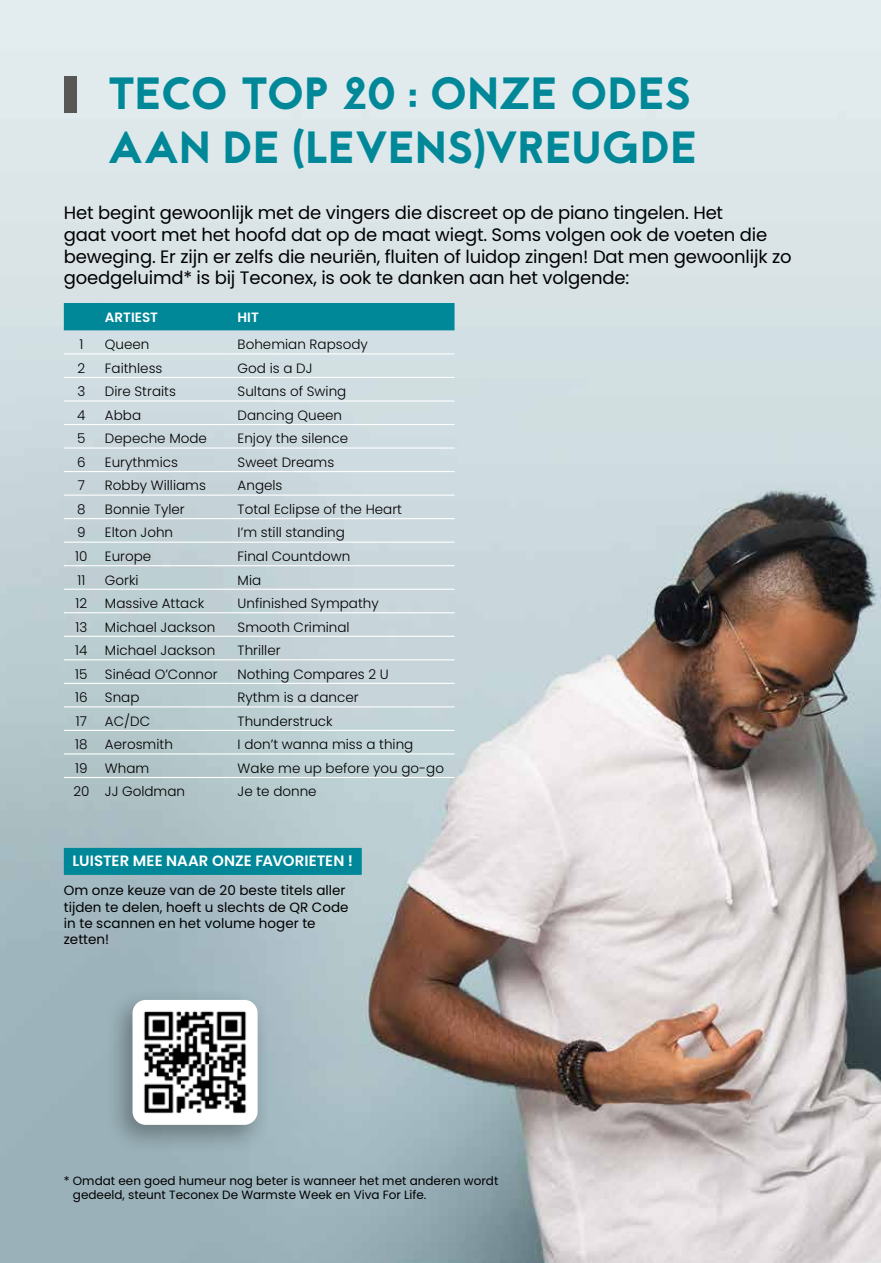
<style>
.page{position:relative;width:881px;height:1263px;background:#fff}
.page>*{position:absolute;margin:0;border:0;box-sizing:border-box;transform-origin:0 0}
.t1{font:45px/54px "Jaapokki";letter-spacing:-.005em;color:#089}
.t2{font:18px/21.6px "Poppins";letter-spacing:-.01em;color:#000}
.t3{font:600 15px "Poppins";letter-spacing:.005em;color:#fff}
.t4{font:300 13.5px "Poppins";color:#000}
.t5{font:13.5px/16.2px "Poppins";color:#000}
.t6{font:600 13.5px "Poppins";color:#fff}
.t7{font:12px/14.4px "Poppins";color:#000}
</style>
<div class="page">
<img style="left:0;top:0;width:880px;height:1263px">
<div style="left:64px;top:76px;width:12px;height:37px;background:#575756"></div>
<div style="left:64px;top:303px;width:390px;height:27px;background:#089"></div>
<hr style="left:64px;top:353px;width:35px;height:1px;background:#fff">
<hr style="left:99px;top:353px;width:132px;height:1px;background:#fff">
<hr style="left:231px;top:353px;width:223px;height:1px;background:#fff">
<hr style="left:64px;top:377px;width:35px;height:1px;background:#fff">
<hr style="left:99px;top:377px;width:132px;height:1px;background:#fff">
<hr style="left:231px;top:377px;width:223px;height:1px;background:#fff">
<hr style="left:64px;top:400px;width:35px;height:1px;background:#fff">
<hr style="left:99px;top:400px;width:132px;height:1px;background:#fff">
<hr style="left:231px;top:400px;width:223px;height:1px;background:#fff">
<hr style="left:64px;top:424px;width:35px;height:1px;background:#fff">
<hr style="left:99px;top:424px;width:132px;height:1px;background:#fff">
<hr style="left:231px;top:424px;width:223px;height:1px;background:#fff">
<hr style="left:64px;top:447px;width:35px;height:2px;background:#fff">
<hr style="left:99px;top:447px;width:132px;height:2px;background:#fff">
<hr style="left:231px;top:447px;width:223px;height:2px;background:#fff">
<hr style="left:64px;top:471px;width:35px;height:1px;background:#fff">
<hr style="left:99px;top:471px;width:132px;height:1px;background:#fff">
<hr style="left:231px;top:471px;width:223px;height:1px;background:#fff">
<hr style="left:64px;top:494px;width:35px;height:2px;background:#fff">
<hr style="left:99px;top:494px;width:132px;height:2px;background:#fff">
<hr style="left:231px;top:494px;width:223px;height:2px;background:#fff">
<hr style="left:64px;top:518px;width:35px;height:1px;background:#fff">
<hr style="left:99px;top:518px;width:132px;height:1px;background:#fff">
<hr style="left:231px;top:518px;width:223px;height:1px;background:#fff">
<hr style="left:64px;top:542px;width:35px;height:1px;background:#fff">
<hr style="left:99px;top:542px;width:132px;height:1px;background:#fff">
<hr style="left:231px;top:542px;width:223px;height:1px;background:#fff">
<hr style="left:64px;top:565px;width:35px;height:1px;background:#fff">
<hr style="left:99px;top:565px;width:132px;height:1px;background:#fff">
<hr style="left:231px;top:565px;width:223px;height:1px;background:#fff">
<hr style="left:64px;top:589px;width:35px;height:1px;background:#fff">
<hr style="left:99px;top:589px;width:132px;height:1px;background:#fff">
<hr style="left:231px;top:589px;width:223px;height:1px;background:#fff">
<hr style="left:64px;top:612px;width:35px;height:1px;background:#fff">
<hr style="left:99px;top:612px;width:132px;height:1px;background:#fff">
<hr style="left:231px;top:612px;width:223px;height:1px;background:#fff">
<hr style="left:64px;top:636px;width:35px;height:1px;background:#fff">
<hr style="left:99px;top:636px;width:132px;height:1px;background:#fff">
<hr style="left:231px;top:636px;width:223px;height:1px;background:#fff">
<hr style="left:64px;top:659px;width:35px;height:1px;background:#fff">
<hr style="left:99px;top:659px;width:132px;height:1px;background:#fff">
<hr style="left:231px;top:659px;width:223px;height:1px;background:#fff">
<hr style="left:64px;top:683px;width:35px;height:1px;background:#fff">
<hr style="left:99px;top:683px;width:132px;height:1px;background:#fff">
<hr style="left:231px;top:683px;width:223px;height:1px;background:#fff">
<hr style="left:64px;top:706px;width:35px;height:1px;background:#fff">
<hr style="left:99px;top:706px;width:132px;height:1px;background:#fff">
<hr style="left:231px;top:706px;width:223px;height:1px;background:#fff">
<hr style="left:64px;top:730px;width:35px;height:1px;background:#fff">
<hr style="left:99px;top:730px;width:132px;height:1px;background:#fff">
<hr style="left:231px;top:730px;width:223px;height:1px;background:#fff">
<hr style="left:64px;top:753px;width:35px;height:1px;background:#fff">
<hr style="left:99px;top:753px;width:132px;height:1px;background:#fff">
<hr style="left:231px;top:753px;width:223px;height:1px;background:#fff">
<hr style="left:64px;top:777px;width:35px;height:1px;background:#fff">
<hr style="left:99px;top:777px;width:132px;height:1px;background:#fff">
<hr style="left:231px;top:777px;width:223px;height:1px;background:#fff">
<div style="left:64px;top:848px;width:297px;height:27px;background:#089"></div>
<div style="left:104px;top:987px;width:167px;height:167px;background:#000;opacity:.3"></div>
<img style="left:132px;top:1000px;width:125px;height:125px">
<h1 class="t1" style="left:107px;top:67px;width:591px">TECO TOP 20 : ONZE ODES<br>AAN DE (LEVENS)VREUGDE</h1>
<p class="t2" style="left:64px;top:202px;width:729px">Het begint gewoonlijk met de vingers die discreet op de piano tingelen. Het<br>gaat voort met het hoofd dat op de maat wiegt. Soms volgen ook de voeten die beweging. Er zijn er zelfs die neuriën, fluiten of luidop zingen! Dat men gewoonlijk zo goedgeluimd* is bij Teconex, is ook te danken aan het volgende:</p>
<p class="t6" style="left:105px;top:309px;width:55px">ARTIEST</p>
<p class="t6" style="left:237px;top:309px;width:23px">HIT</p>
<p class="t4" style="left:79px;top:337px;width:5px">1</p>
<p class="t4" style="left:105px;top:337px;width:46px">Queen</p>
<p class="t4" style="left:237px;top:337px;width:132px">Bohemian Rapsody</p>
<p class="t4" style="left:77px;top:360px;width:9px">2</p>
<p class="t4" style="left:105px;top:360px;width:59px">Faithless</p>
<p class="t4" style="left:237px;top:360px;width:76px">God is a DJ</p>
<p class="t4" style="left:77px;top:384px;width:9px">3</p>
<p class="t4" style="left:105px;top:384px;width:72px">Dire Straits</p>
<p class="t4" style="left:237px;top:384px;width:110px">Sultans of Swing</p>
<p class="t4" style="left:77px;top:407px;width:10px">4</p>
<p class="t4" style="left:105px;top:407px;width:38px">Abba</p>
<p class="t4" style="left:237px;top:407px;width:106px">Dancing Queen</p>
<p class="t4" style="left:77px;top:431px;width:10px">5</p>
<p class="t4" style="left:105px;top:431px;width:103px">Depeche Mode</p>
<p class="t4" style="left:237px;top:431px;width:112px">Enjoy the silence</p>
<p class="t4" style="left:77px;top:454px;width:10px">6</p>
<p class="t4" style="left:105px;top:454px;width:74px">Eurythmics</p>
<p class="t4" style="left:237px;top:454px;width:98px">Sweet Dreams</p>
<p class="t4" style="left:78px;top:478px;width:9px">7</p>
<p class="t4" style="left:105px;top:478px;width:102px">Robby Williams</p>
<p class="t4" style="left:237px;top:478px;width:46px">Angels</p>
<p class="t4" style="left:77px;top:501px;width:10px">8</p>
<p class="t4" style="left:105px;top:501px;width:81px">Bonnie Tyler</p>
<p class="t4" style="left:237px;top:501px;width:166px">Total Eclipse of the Heart</p>
<p class="t4" style="left:77px;top:525px;width:10px">9</p>
<p class="t4" style="left:105px;top:525px;width:70px">Elton John</p>
<p class="t4" style="left:237px;top:525px;width:109px">I’m still standing</p>
<p class="t4" style="left:75px;top:548px;width:14px">10</p>
<p class="t4" style="left:105px;top:548px;width:48px">Europe</p>
<p class="t4" style="left:237px;top:548px;width:114px">Final Countdown</p>
<p class="t4" style="left:77px;top:572px;width:9px">11</p>
<p class="t4" style="left:105px;top:572px;width:35px">Gorki</p>
<p class="t4" style="left:237px;top:572px;width:25px">Mia</p>
<p class="t4" style="left:75px;top:595px;width:13px">12</p>
<p class="t4" style="left:105px;top:595px;width:101px">Massive Attack</p>
<p class="t4" style="left:237px;top:595px;width:143px">Unfinished Sympathy</p>
<p class="t4" style="left:75px;top:619px;width:13px">13</p>
<p class="t4" style="left:105px;top:619px;width:112px">Michael Jackson</p>
<p class="t4" style="left:237px;top:619px;width:113px">Smooth Criminal</p>
<p class="t4" style="left:75px;top:643px;width:14px">14</p>
<p class="t4" style="left:105px;top:643px;width:112px">Michael Jackson</p>
<p class="t4" style="left:237px;top:643px;width:45px">Thriller</p>
<p class="t4" style="left:75px;top:666px;width:14px">15</p>
<p class="t4" style="left:105px;top:666px;width:114px">Sinéad O’Connor</p>
<p class="t4" style="left:237px;top:666px;width:153px">Nothing Compares 2 U</p>
<p class="t4" style="left:75px;top:690px;width:14px">16</p>
<p class="t4" style="left:105px;top:690px;width:36px">Snap</p>
<p class="t4" style="left:237px;top:690px;width:122px">Rythm is a dancer</p>
<p class="t4" style="left:76px;top:713px;width:13px">17</p>
<p class="t4" style="left:105px;top:713px;width:47px">AC/DC</p>
<p class="t4" style="left:237px;top:713px;width:96px">Thunderstruck</p>
<p class="t4" style="left:75px;top:737px;width:14px">18</p>
<p class="t4" style="left:105px;top:737px;width:69px">Aerosmith</p>
<p class="t4" style="left:237px;top:737px;width:177px">I don’t wanna miss a thing</p>
<p class="t4" style="left:75px;top:760px;width:14px">19</p>
<p class="t4" style="left:105px;top:760px;width:46px">Wham</p>
<p class="t4" style="left:237px;top:760px;width:208px">Wake me up before you go-go</p>
<p class="t4" style="left:73px;top:784px;width:113px">20 JJ Goldman</p>
<p class="t4" style="left:237px;top:784px;width:81px">Je te donne</p>
<p class="t3" style="left:72px;top:852px;width:282px">LUISTER MEE NAAR ONZE FAVORIETEN !</p>
<p class="t5" style="left:64px;top:882px;width:286px">Om onze keuze van de 20 beste titels aller tijden te delen, hoeft u slechts de QR Code in te scannen en het volume hoger te zetten!</p>
<p class="t7" style="left:73px;top:1173px;width:427px;text-indent:-9px">* Omdat een goed humeur nog beter is wanneer het met anderen wordt gedeeld, steunt Teconex De Warmste Week en Viva For Life.</p>
</div>
